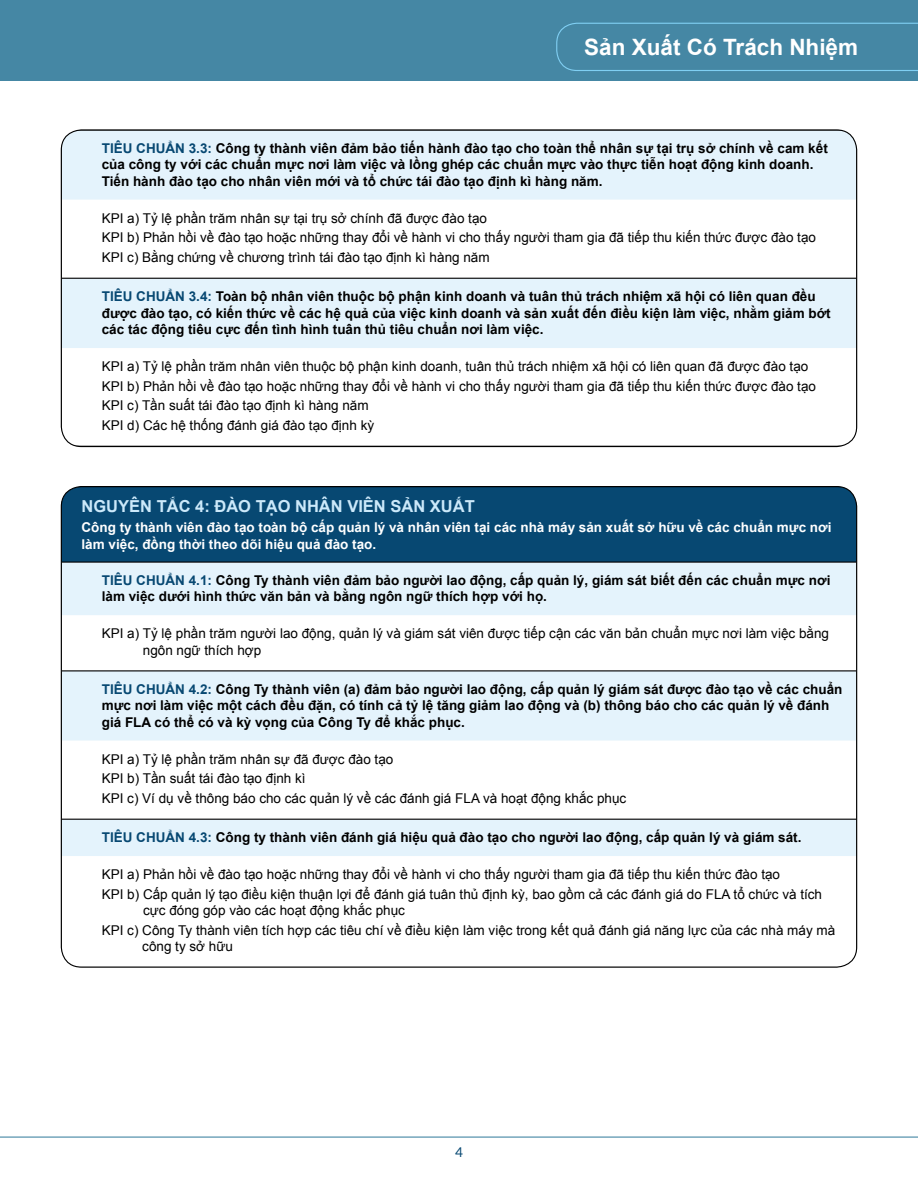
<style>
.page{position:relative;width:918px;height:1188px;background:#fff}
.page>*{position:absolute;margin:0;border:0;box-sizing:border-box;transform-origin:0 0}
.t1{font:700 22.5px "Arial";color:#fff}
.t2{font:700 16.5px "Arial";color:#cce9fa}
.t3{font:13.5px/19.8px "Arial";color:#000}
.t4{font:700 13.5px/16.5px "Arial";color:#000}
.t5{font:700 13.5px/16.5px "Arial";color:#fff}
.t6{font:13.5px "Lato";color:#074872}
.s1{color:#074872}
</style>
<div class="page">
<div style="left:0;top:0;width:918px;height:81px;background:#4587a4"></div>
<hr style="left:0;top:1137px;width:918px;height:1px;background:#4587a4">
<svg style="left:556px;top:23px;width:362px;height:48px"></svg>
<div style="left:62px;top:131px;width:794px;height:69px;background:#e4f3fc"></div>
<svg style="left:62px;top:277px;width:794px;height:169px"></svg>
<hr style="left:61px;top:348px;width:1px;height:98px;background:#000">
<hr style="left:856px;top:348px;width:1px;height:98px;background:#000">
<hr style="left:61px;top:130px;width:796px;height:1px;background:#000">
<hr style="left:61px;top:131px;width:1px;height:69px;background:#000">
<hr style="left:856px;top:131px;width:1px;height:69px;background:#000">
<hr style="left:61px;top:278px;width:796px;height:1px;background:#000">
<hr style="left:61px;top:446px;width:796px;height:1px;background:#000">
<div style="left:61px;top:487px;width:796px;height:75px;background:#074872"></div>
<div style="left:63px;top:563px;width:792px;height:52px;background:#e4f3fc"></div>
<svg style="left:62px;top:671px;width:794px;height:296px"></svg>
<hr style="left:61px;top:487px;width:796px;height:1px;background:#000">
<hr style="left:61px;top:487px;width:1px;height:75px;background:#000">
<hr style="left:61px;top:856px;width:1px;height:111px;background:#000">
<hr style="left:856px;top:856px;width:1px;height:111px;background:#000">
<hr style="left:61px;top:562px;width:796px;height:1px;background:#000">
<hr style="left:61px;top:670px;width:796px;height:1px;background:#000">
<hr style="left:61px;top:819px;width:796px;height:1px;background:#000">
<hr style="left:61px;top:967px;width:796px;height:1px;background:#000">
<hr style="left:856px;top:487px;width:1px;height:75px;background:#000">
<h1 class="t1" style="left:584px;top:32px;width:275px">Sản Xuất Có Trách Nhiệm</h1>
<p class="t4" style="left:102px;top:140px;width:728px"><span class="s1">Tiêu Chuẩn 3.3:</span> Công ty thành viên đảm bảo tiến hành đào tạo cho toàn thể nhân sự tại trụ sở chính về cam kết của công ty với các chuẩn mực nơi làm việc và lồng ghép các chuẩn mực vào thực tiễn hoạt động kinh doanh.<br>Tiến hành đào tạo cho nhân viên mới và tổ chức tái đào tạo định kì hàng năm.</p>
<p class="t3" style="left:102px;top:208px;width:716px">KPI a) Tỷ lệ phần trăm nhân sự tại trụ sở chính đã được đào tạo<br>KPI b) Phản hồi về đào tạo hoặc những thay đổi về hành vi cho thấy người tham gia đã tiếp thu kiến thức được đào tạo<br>KPI c) Bằng chứng về chương trình tái đào tạo định kì hàng năm</p>
<p class="t4" style="left:102px;top:288px;width:731px"><span class="s1">Tiêu Chuẩn 3.4:</span> Toàn bộ nhân viên thuộc bộ phận kinh doanh và tuân thủ trách nhiệm xã hội có liên quan đều được đào tạo, có kiến thức về các hệ quả của việc kinh doanh và sản xuất đến điều kiện làm việc, nhằm giảm bớt các tác động tiêu cực đến tình hình tuân thủ tiêu chuẩn nơi làm việc.</p>
<p class="t3" style="left:102px;top:356px;width:716px">KPI a) Tỷ lệ phần trăm nhân viên thuộc bộ phận kinh doanh, tuân thủ trách nhiệm xã hội có liên quan đã được đào tạo KPI b) Phản hồi về đào tạo hoặc những thay đổi về hành vi cho thấy người tham gia đã tiếp thu kiến thức được đào tạo KPI c) Tần suất tái đào tạo định kì hàng năm<br>KPI d) Các hệ thống đánh giá đào tạo định kỳ</p>
<p class="t2" style="left:82px;top:495px;width:395px">Nguyên Tắc 4: Đào tạo nhân viên Sản xuất</p>
<p class="t5" style="left:82px;top:520px;width:751px">Công ty thành viên đào tạo toàn bộ cấp quản lý và nhân viên tại các nhà máy sản xuất sở hữu về các chuẩn mực nơi làm việc, đồng thời theo dõi hiệu quả đào tạo.</p>
<p class="t4" style="left:102px;top:572px;width:730px"><span class="s1">Tiêu Chuẩn 4.1:</span> Công Ty thành viên đảm bảo người lao động, cấp quản lý, giám sát biết đến các chuẩn mực nơi làm việc dưới hình thức văn bản và bằng ngôn ngữ thích hợp với họ.</p>
<p class="t3" style="left:143px;top:625px;width:688px;line-height:16.5px;text-indent:-41px">KPI a) Tỷ lệ phần trăm người lao động, quản lý và giám sát viên được tiếp cận các văn bản chuẩn mực nơi làm việc bằng ngôn ngữ thích hợp</p>
<p class="t4" style="left:102px;top:681px;width:742px"><span class="s1">Tiêu Chuẩn 4.2:</span> Công Ty thành viên (a) đảm bảo người lao động, cấp quản lý giám sát được đào tạo về các chuẩn mực nơi làm việc một cách đều đặn, có tính cả tỷ lệ tăng giảm lao động và (b) thông báo cho các quản lý về đánh giá FLA có thể có và kỳ vọng của Công Ty để khắc phục.</p>
<p class="t3" style="left:102px;top:749px;width:526px">KPI a) Tỷ lệ phần trăm nhân sự đã được đào tạo<br>KPI b) Tần suất tái đào tạo định kì<br>KPI c) Ví dụ về thông báo cho các quản lý về các đánh giá FLA và hoạt động khắc phục</p>
<p class="t4" style="left:102px;top:829px;width:701px"><span class="s1">Tiêu Chuẩn 4.3:</span> Công ty thành viên đánh giá hiệu quả đào tạo cho người lao động, cấp quản lý và giám sát.</p>
<p class="t3" style="left:102px;top:864px;width:722px">KPI a) Phản hồi về đào tạo hoặc những thay đổi về hành vi cho thấy người tham gia đã tiếp thu kiến thức đào tạo<br>KPI b) Cấp quản lý tạo điều kiện thuận lợi để đánh giá tuân thủ định kỳ, bao gồm cả các đánh giá do FLA tổ chức và tích</p>
<p class="t3" style="left:102px;top:901px;width:735px;text-indent:41px">cực đóng góp vào các hoạt động khắc phục<br>KPI c) Công Ty thành viên tích hợp các tiêu chí về điều kiện làm việc trong kết quả đánh giá năng lực của các nhà máy mà</p>
<p class="t3" style="left:142px;top:937px;width:92px">công ty sở hữu</p>
<p class="t6" style="left:455px;top:1145px;width:9px">4</p>
</div>
